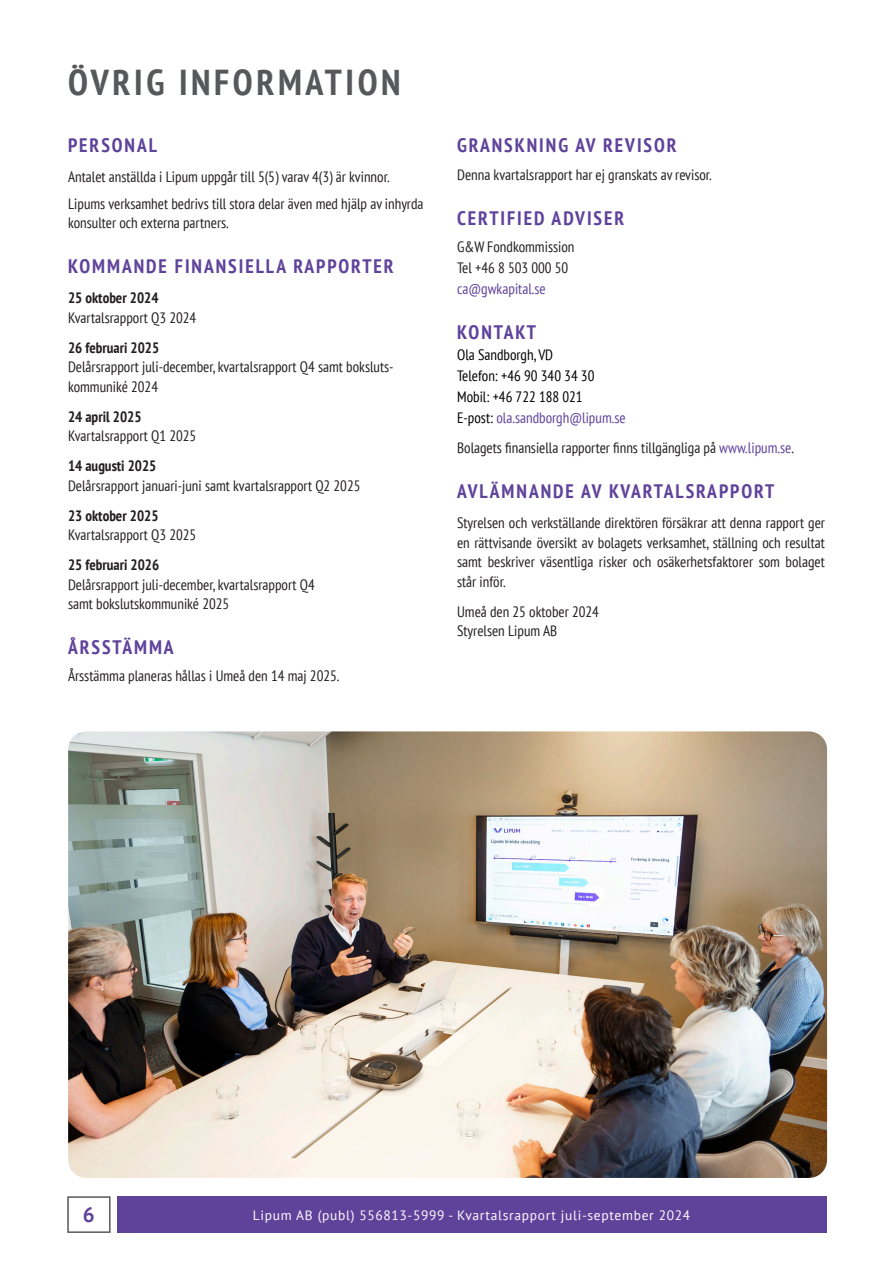
<style>
.page{position:relative;width:893px;height:1263px;background:#fff}
.page>*{position:absolute;margin:0;border:0;box-sizing:border-box;transform-origin:0 0}
.t1{font:700 condensed 36px "PT Sans";letter-spacing:.1em;color:#57585a}
.t2{font:700 21px "PT Sans";color:#5f439b}
.t3{font:700 condensed 19.5px "PT Sans";letter-spacing:.1em;color:#5f439b}
.t4{font:condensed 15px/19.5px "PT Sans";color:#231f20}
.t5{font:condensed 15px/21px "PT Sans";color:#000001}
.t6{font:700 condensed 15px "PT Sans";color:#231f20}
.t7{font:condensed 15px "PT Sans";color:#5f439b}
.t8{font:13.5px "PT Sans";letter-spacing:.05em;color:#fff}
.s1{color:#5f439b}
</style>
<div class="page">
<div style="left:117px;top:1196px;width:709px;height:37px;background:#5f439b"></div>
<div style="left:67px;top:1196px;width:44px;height:37px;border:2px solid #57585a"></div>
<img style="left:68px;top:731px;width:759px;height:447px">
<h1 class="t1" style="left:68px;top:59px;width:334px">ÖVRIG INFORMATION</h1>
<h3 class="t3" style="left:68px;top:132px;width:91px">PERSONAL</h3>
<p class="t4" style="left:68px;top:163px;width:357px;line-height:27px">Antalet anställda i Lipum uppgår till 5(5) varav 4(3) är kvinnor.<br>Lipums verksamhet bedrivs till stora delar även med hjälp av inhyrda</p>
<p class="t4" style="left:68px;top:213px;width:162px">konsulter och externa partners.</p>
<h3 class="t3" style="left:68px;top:253px;width:327px">KOMMANDE FINANSIELLA RAPPORTER</h3>
<p class="t6" style="left:68px;top:288px;width:92px">25 oktober 2024</p>
<p class="t4" style="left:68px;top:307px;width:130px">Kvartalsrapport Q3 2024</p>
<p class="t6" style="left:68px;top:338px;width:93px">26 februari 2025</p>
<p class="t4" style="left:68px;top:357px;width:327px">Delårsrapport juli-december, kvartalsrapport Q4 samt boksluts&shy;kommuniké 2024</p>
<p class="t6" style="left:68px;top:407px;width:75px">24 april 2025</p>
<p class="t4" style="left:68px;top:426px;width:130px">Kvartalsrapport Q1 2025</p>
<p class="t6" style="left:68px;top:456px;width:90px">14 augusti 2025</p>
<p class="t4" style="left:68px;top:475px;width:294px">Delårsrapport januari-juni samt kvartalsrapport Q2 2025</p>
<p class="t6" style="left:68px;top:506px;width:92px">23 oktober 2025</p>
<p class="t4" style="left:68px;top:525px;width:130px">Kvartalsrapport Q3 2025</p>
<p class="t6" style="left:68px;top:555px;width:93px">25 februari 2026</p>
<p class="t4" style="left:68px;top:574px;width:248px">Delårsrapport juli-december, kvartalsrapport Q4 samt bokslutskommuniké 2025</p>
<h3 class="t3" style="left:68px;top:634px;width:107px">ÅRSSTÄMMA</h3>
<p class="t4" style="left:68px;top:666px;width:273px">Årsstämma planeras hållas i Umeå den 14 maj 2025.</p>
<h3 class="t3" style="left:457px;top:132px;width:221px">GRANSKNING AV REVISOR</h3>
<p class="t4" style="left:457px;top:165px;width:256px">Denna kvartalsrapport har ej granskats av revisor.</p>
<h3 class="t3" style="left:457px;top:205px;width:169px">CERTIFIED ADVISER</h3>
<p class="t4" style="left:457px;top:236px;width:119px;line-height:21px">G&amp;W Fondkommission<br>Tel +46 8 503 000 50</p>
<p class="t7" style="left:457px;top:279px;width:90px">ca@gwkapital.se</p>
<h3 class="t3" style="left:457px;top:319px;width:80px">KONTAKT</h3>
<p class="t5" style="left:457px;top:344px;width:170px">Ola Sandborgh, VD<br>Telefon: +46 90 340 34 30<br>Mobil: +46 722 188 021<br>E-post: <span class="s1">ola.sandborgh@lipum.se</span></p>
<p class="t4" style="left:457px;top:438px;width:338px">Bolagets finansiella rapporter finns tillgängliga på <span class="s1">www.lipum.se</span>.</p>
<h3 class="t3" style="left:457px;top:478px;width:319px">AVLÄMNANDE AV KVARTALSRAPPORT</h3>
<p class="t4" style="left:457px;top:513px;width:369px;text-align:justify">Styrelsen och verkställande direktören försäkrar att denna rapport ger en rättvisande översikt av bolagets verksamhet, ställning och resultat samt beskriver väsentliga risker och osäkerhetsfaktorer som bolaget står inför.</p>
<p class="t4" style="left:457px;top:601px;width:143px">Umeå den 25 oktober 2024<br>Styrelsen Lipum AB</p>
<h2 class="t2" style="left:83px;top:1201px;width:13px">6</h2>
<p class="t8" style="left:253px;top:1207px;width:439px">Lipum AB (publ) 556813-5999 - Kvartalsrapport juli-september 2024</p>
</div>
